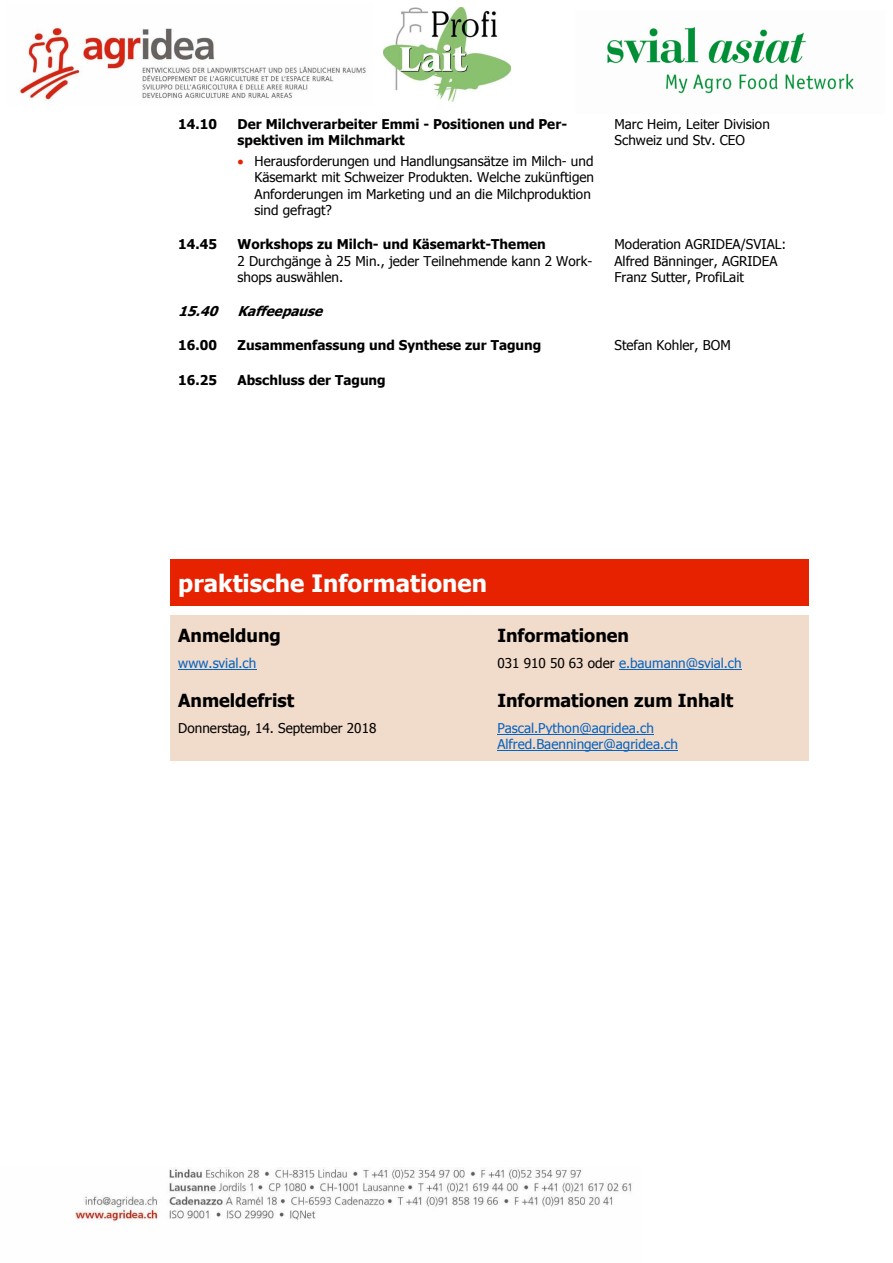
<style>
.page{position:relative;width:893px;height:1263px;background:#fff}
.page>*{position:absolute;margin:0;border:0;box-sizing:border-box;transform-origin:0 0}
.t1{font:700 24px "Tahoma";color:#fff}
.t2{font:700 18px "Tahoma";color:#000}
.t3{font:13.5px/16.4px "Tahoma";color:#000}
.t4{font:700 13.5px/16.2px "Tahoma";color:#000}
.t5{font:13.5px/16.2px "Tahoma";color:#0563c1}
.t6{font:italic 700 13.5px "Tahoma";color:#000}
.s1{color:#e72200}
.s2{color:#000}
</style>
<div class="page">
<img style="left:19px;top:28px;width:347px;height:73px">
<img style="left:383px;top:8px;width:127px;height:94px">
<img style="left:607px;top:26px;width:247px;height:68px">
<img style="left:73px;top:1167px;width:559px;height:56px">
<div style="left:170px;top:559px;width:638px;height:47px;background:#e72200"></div>
<div style="left:170px;top:615px;width:319px;height:65px;background:#f1dbca"></div>
<hr style="left:178px;top:669px;width:78px;height:1px;background:#0563c1">
<div style="left:489px;top:615px;width:319px;height:65px;background:#f1dbca"></div>
<hr style="left:619px;top:669px;width:122px;height:1px;background:#0563c1">
<div style="left:170px;top:680px;width:319px;height:81px;background:#f1dbca"></div>
<div style="left:489px;top:680px;width:319px;height:81px;background:#f1dbca"></div>
<hr style="left:497px;top:734px;width:157px;height:1px;background:#0563c1">
<hr style="left:497px;top:750px;width:181px;height:1px;background:#0563c1">
<p class="t4" style="left:178px;top:117px;width:40px">14.10</p>
<p class="t4" style="left:237px;top:117px;width:331px">Der Milchverarbeiter Emmi - Positionen und Per&shy;spektiven im Milchmarkt</p>
<p class="t3" style="left:255px;top:154px;width:341px;text-indent:-17px"><span class="s1">•</span> Herausforderungen und Handlungsansätze im Milch- und Käsemarkt mit Schweizer Produkten. Welche zukünftigen Anforderungen im Marketing und an die Milchproduktion sind gefragt?</p>
<p class="t4" style="left:178px;top:237px;width:40px">14.45</p>
<p class="t4" style="left:237px;top:237px;width:310px">Workshops zu Milch- und Käsemarkt-Themen</p>
<p class="t3" style="left:237px;top:253px;width:356px">2 Durchgänge à 25 Min., jeder Teilnehmende kann 2 Work&shy;shops auswählen.</p>
<p class="t3" style="left:614px;top:117px;width:157px">Marc Heim, Leiter Division<br>Schweiz und Stv. CEO</p>
<p class="t3" style="left:614px;top:237px;width:173px">Moderation AGRIDEA/SVIAL:<br>Alfred Bänninger, AGRIDEA<br>Franz Sutter, ProfiLait</p>
<p class="t6" style="left:178px;top:305px;width:150px">15.40 Kaffeepause</p>
<p class="t4" style="left:178px;top:338px;width:40px">16.00</p>
<p class="t4" style="left:237px;top:338px;width:305px">Zusammenfassung und Synthese zur Tagung</p>
<p class="t3" style="left:614px;top:338px;width:118px">Stefan Kohler, BOM</p>
<p class="t4" style="left:178px;top:372px;width:40px">16.25</p>
<p class="t4" style="left:237px;top:372px;width:150px">Abschluss der Tagung</p>
<h1 class="t1" style="left:178px;top:573px;width:310px">praktische Informationen</h1>
<h2 class="t2" style="left:178px;top:627px;width:104px">Anmeldung</h2>
<p class="t5" style="left:178px;top:656px;width:80px">www.svial.ch</p>
<h2 class="t2" style="left:178px;top:692px;width:117px">Anmeldefrist</h2>
<p class="t3" style="left:178px;top:721px;width:200px">Donnerstag, 14. September 2018</p>
<h2 class="t2" style="left:497px;top:627px;width:133px">Informationen</h2>
<p class="t5" style="left:497px;top:656px;width:246px"><span class="s2">031 910 50 63 oder</span> e.baumann@svial.ch</p>
<h2 class="t2" style="left:497px;top:692px;width:237px">Informationen zum Inhalt</h2>
<p class="t5" style="left:497px;top:721px;width:182px">Pascal.Python@agridea.ch<br>Alfred.Baenninger@agridea.ch</p>
</div>
